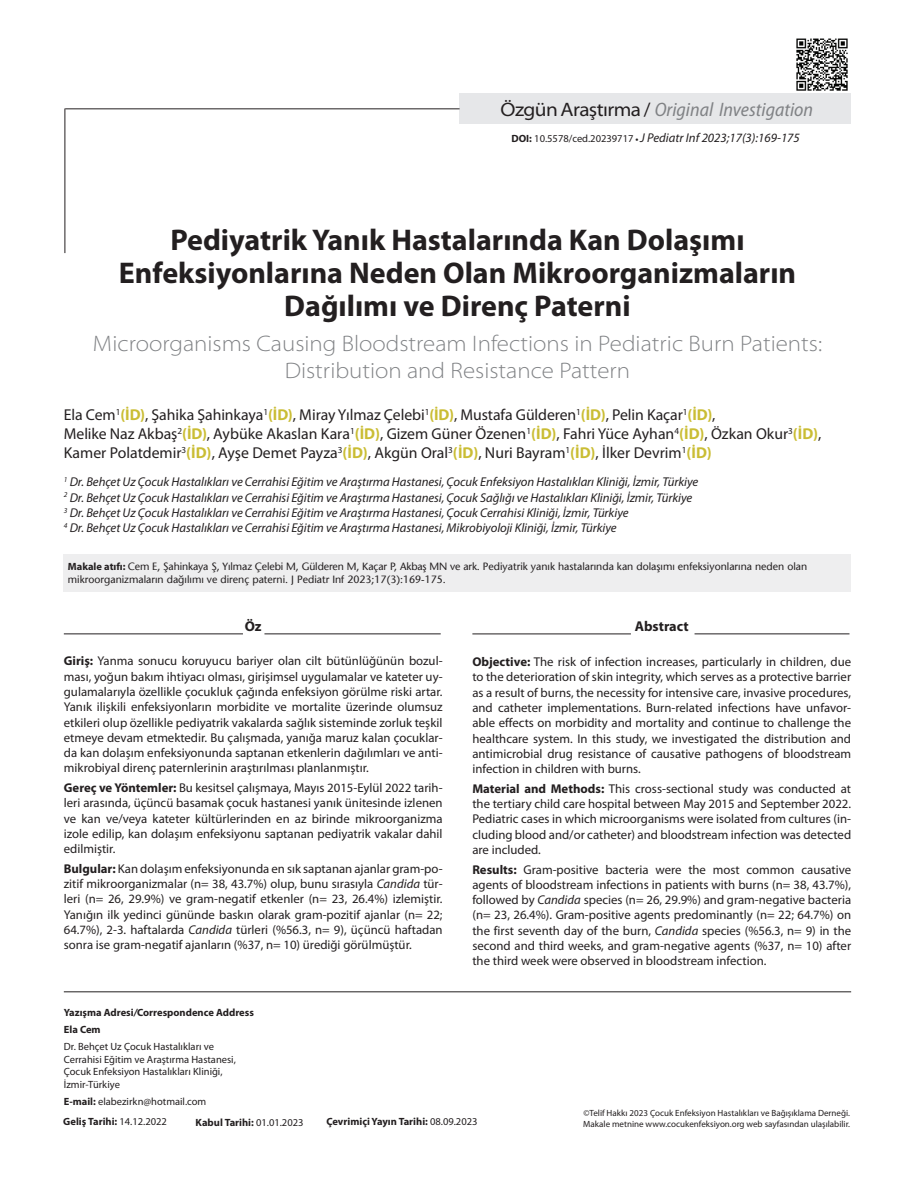
<style>
.page{position:relative;width:915px;height:1191px;background:#fff}
.page>*{position:absolute;margin:0;border:0;box-sizing:border-box;transform-origin:0 0}
.t1{font:700 30px/33px "Myriad Pro";color:#231f20;text-align:center}
.t2{font:300 semi-expanded 22.5px/27px "Myriad Pro";color:#808285;text-align:center}
.t3{font:italic semi-condensed 19.5px "Myriad Pro";color:#808285}
.t4{font:15.75px/18.9px "Myriad Pro";color:#231f20}
.t5{font:700 14.25px "Myriad Pro";color:#231f20}
.t6{font:12.75px/15.3px "Myriad Pro";color:#231f20;text-align:justify}
.t7{font:italic 12.75px/15.3px "Myriad Pro";letter-spacing:-.005em;color:#231f20}
.t8{font:500 10.5px/12.6px "Stone Sans Std";color:#231f20}
.t9{font:10.5px/12.6px "Myriad Pro";color:#231f20}
.t10{font:700 10.5px/16.8px "Myriad Pro";color:#231f20}
.t11{font:9px "Myriad Pro";color:#231f20}
.s1{font-style:normal;font-stretch:semi-expanded;color:#231f20}
.s2{font-style:normal;font-stretch:normal;color:#231f20}
.s3{font-weight:700;font-style:normal;font-size:10.5px}
.s4{font-style:normal;font-size:10.5px}
.s5{font-weight:700;font-style:normal;font-size:9px}
.s6{font-weight:700;color:#cabd34}
.s7{font-family:"Myriad Pro";font-weight:700}
.s8{font-weight:700}
.s9{font-style:italic}
.s10{font-weight:400}
</style>
<div class="page">
<img style="left:796px;top:38px;width:52px;height:53px">
<hr style="left:64px;top:991px;width:786px;height:1px;background:#231f20">
<div style="left:459px;top:94px;width:391px;height:30px;background:#e6e7e9"></div>
<hr style="left:64px;top:108px;width:1px;height:145px;background:#231f20">
<hr style="left:65px;top:108px;width:394px;height:1px;background:#231f20">
<hr style="left:64px;top:633px;width:179px;height:1px;background:#231f20">
<hr style="left:264px;top:633px;width:176px;height:1px;background:#231f20">
<hr style="left:472px;top:633px;width:158px;height:1px;background:#231f20">
<hr style="left:694px;top:633px;width:155px;height:1px;background:#231f20">
<div style="left:64px;top:554px;width:786px;height:37px;background:#eeeeef"></div>
<h3 class="t3" style="left:500px;top:99px;width:314px"><span class="s1">ÖzgünAraştırma</span> <span class="s2">/</span> Original Investigation</h3>
<p class="t7" style="left:511px;top:131px;width:290px"><span class="s3">DOI:</span> <span class="s4">10.5578/ced.20239717</span> <span class="s5">•</span> J Pediatr Inf 2023;17(3):169-175</p>
<h1 class="t1" style="left:119px;top:223px;width:678px">Pediyatrik Yanık Hastalarında Kan Dolaşımı<br>Enfeksiyonlarına Neden Olan Mikroorganizmaların<br>Dağılımı ve Direnç Paterni</h1>
<h2 class="t2" style="left:93px;top:330px;width:730px">Microorganisms Causing Bloodstream Infections in Pediatric Burn Patients:<br>Distribution and Resistance Pattern</h2>
<p class="t4" style="left:64px;top:406px;width:759px">Ela Cem<sup>1</sup><span class="s6">(İD)</span>, Şahika Şahinkaya<sup>1</sup><span class="s6">(İD)</span>, Miray Yılmaz Çelebi<sup>1</sup><span class="s6">(İD)</span>, Mustafa Gülderen<sup>1</sup><span class="s6">(İD)</span>, Pelin Kaçar<sup>1</sup><span class="s6">(İD)</span>,<br>Melike Naz Akbaş<sup>2</sup><span class="s6">(İD)</span>, Aybüke Akaslan Kara<sup>1</sup><span class="s6">(İD)</span>, Gizem Güner Özenen<sup>1</sup><span class="s6">(İD)</span>, Fahri Yüce Ayhan<sup>4</sup><span class="s6">(İD)</span>, Özkan Okur<sup>3</sup><span class="s6">(İD)</span>,<br>Kamer Polatdemir<sup>3</sup><span class="s6">(İD)</span>, Ayşe Demet Payza<sup>3</sup><span class="s6">(İD)</span>, Akgün Oral<sup>3</sup><span class="s6">(İD)</span>, Nuri Bayram<sup>1</sup><span class="s6">(İD)</span>, İlker Devrim<sup>1</sup><span class="s6">(İD)</span></p>
<p class="t7" style="left:64px;top:475px;width:635px"><sup>1</sup> Dr. Behçet Uz Çocuk Hastalıkları ve Cerrahisi Eğitim ve Araştırma Hastanesi, Çocuk Enfeksiyon Hastalıkları Kliniği, İzmir, Türkiye <sup>2</sup> Dr. Behçet Uz Çocuk Hastalıkları ve Cerrahisi Eğitim ve Araştırma Hastanesi, Çocuk Sağlığı ve Hastalıkları Kliniği, İzmir, Türkiye <sup>3</sup> Dr. Behçet Uz Çocuk Hastalıkları ve Cerrahisi Eğitim ve Araştırma Hastanesi, Çocuk Cerrahisi Kliniği, İzmir, Türkiye<br><sup>4</sup> Dr. Behçet Uz Çocuk Hastalıkları ve Cerrahisi Eğitim ve Araştırma Hastanesi, Mikrobiyoloji Kliniği, İzmir, Türkiye</p>
<p class="t8" style="left:68px;top:560px;width:740px"><span class="s7">Makale atıfı:</span> Cem E, Şahinkaya Ş, Yılmaz Çelebi M, Gülderen M, Kaçar P, Akbaş MN ve ark. Pediyatrik yanık hastalarında kan dolaşımı enfeksiyonlarına neden olan mikroorganizmaların dağılımı ve direnç paterni. J Pediatr Inf 2023;17(3):169-175.</p>
<p class="t5" style="left:245px;top:618px;width:18px">Öz</p>
<p class="t6" style="left:64px;top:653px;width:380px"><span class="s8">Giriş:</span> Yanma sonucu koruyucu bariyer olan cilt bütünlüğünün bozul&shy;ması, yoğun bakım ihtiyacı olması, girişimsel uygulamalar ve kateter uy&shy;gulamalarıyla özellikle çocukluk çağında enfeksiyon görülme riski artar.<br>Yanık ilişkili enfeksiyonların morbidite ve mortalite üzerinde olumsuz etkileri olup özellikle pediyatrik vakalarda sağlık sisteminde zorluk teşkil etmeye devam etmektedir. Bu çalışmada, yanığa maruz kalan çocuklar&shy;da kan dolaşım enfeksiyonunda saptanan etkenlerin dağılımları ve anti&shy;mikrobiyal direnç paternlerinin araştırılması planlanmıştır.</p>
<p class="t6" style="left:64px;top:780px;width:380px"><span class="s8">Gereç ve Yöntemler:</span> Bu kesitsel çalışmaya, Mayıs 2015-Eylül 2022 tarih&shy;leri arasında, üçüncü basamak çocuk hastanesi yanık ünitesinde izlenen ve kan ve/veya kateter kültürlerinden en az birinde mikroorganizma izole edilip, kan dolaşım enfeksiyonu saptanan pediyatrik vakalar dahil edilmiştir.</p>
<p class="t6" style="left:64px;top:861px;width:380px"><span class="s8">Bulgular:</span> Kan dolaşım enfeksiyonunda en sık saptanan ajanlar gram-po&shy;zitif mikroorganizmalar (n= 38, 43.7%) olup, bunu sırasıyla <span class="s9">Candida</span> tür&shy;leri (n= 26, 29.9%) ve gram-negatif etkenler (n= 23, 26.4%) izlemiştir.<br>Yanığın ilk yedinci gününde baskın olarak gram-pozitif ajanlar (n= 22; 64.7%), 2-3. haftalarda <span class="s9">Candida</span> türleri (%56.3, n= 9), üçüncü haftadan sonra ise gram-negatif ajanların (%37, n= 10) ürediği görülmüştür.</p>
<p class="t10" style="left:64px;top:1004px;width:191px">Yazışma Adresi<span class="s9">/</span>Correspondence Address<br>Ela Cem</p>
<p class="t9" style="left:64px;top:1040px;width:173px">Dr. Behçet Uz Çocuk Hastalıkları ve Cerrahisi Eğitim ve Araştırma Hastanesi, Çocuk Enfeksiyon Hastalıkları Kliniği, İzmir-Türkiye</p>
<p class="t9" style="left:64px;top:1095px;width:144px"><span class="s8">E-mail:</span> elabezirkn@hotmail.com</p>
<p class="t5" style="left:634px;top:618px;width:55px">Abstract</p>
<p class="t6" style="left:472px;top:654px;width:380px"><span class="s8">Objective:</span> The risk of infection increases, particularly in children, due to the deterioration of skin integrity, which serves as a protective barrier as a result of burns, the necessity for intensive care, invasive procedures, and catheter implementations. Burn-related infections have unfavor&shy;able effects on morbidity and mortality and continue to challenge the healthcare system. In this study, we investigated the distribution and antimicrobial drug resistance of causative pathogens of bloodstream infection in children with burns.</p>
<p class="t6" style="left:472px;top:781px;width:380px"><span class="s8">Material and Methods:</span> This cross-sectional study was conducted at the tertiary child care hospital between May 2015 and September 2022.<br>Pediatric cases in which microorganisms were isolated from cultures (in&shy;cluding blood and/or catheter) and bloodstream infection was detected are included.</p>
<p class="t6" style="left:472px;top:862px;width:380px"><span class="s8">Results:</span> Gram-positive bacteria were the most common causative agents of bloodstream infections in patients with burns (n= 38, 43.7%), followed by <span class="s9">Candida</span> species (n= 26, 29.9%) and gram-negative bacteria (n= 23, 26.4%). Gram-positive agents predominantly (n= 22; 64.7%) on the first seventh day of the burn, <span class="s9">Candida</span> species (%56.3, n= 9) in the second and third weeks, and gram-negative agents (%37, n= 10) after the third week were observed in bloodstream infection.</p>
<p class="t10" style="left:63px;top:1113px;width:105px">Geliş Tarihi: <span class="s10">14.12.2022</span></p>
<p class="t10" style="left:195px;top:1113px;width:109px">Kabul Tarihi: <span class="s10">01.01.2023</span></p>
<p class="t11" style="left:583px;top:1108px;width:268px">©Telif Hakkı 2023 Çocuk Enfeksiyon Hastalıkları ve Bağışıklama Derneği.</p>
<p class="t10" style="left:326px;top:1113px;width:153px">Çevrimiçi Yayın Tarihi: <span class="s10">08.09.2023</span></p>
<p class="t11" style="left:583px;top:1119px;width:268px">Makale metnine www.cocukenfeksiyon.org web sayfasından ulaşılabilir.</p>
</div>
